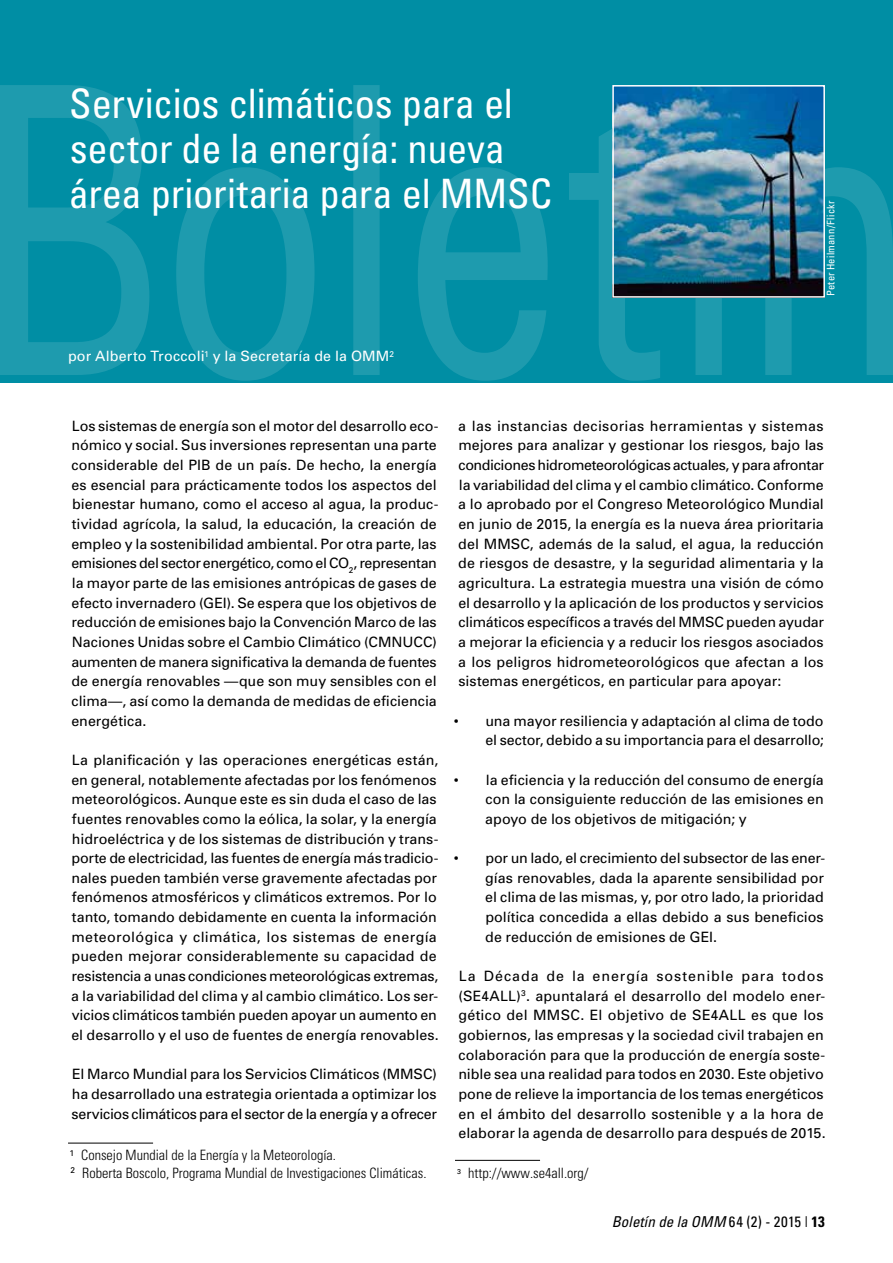
<style>
.page{position:relative;width:893px;height:1263px;background:#fff}
.page>*{position:absolute;margin:0;border:0;box-sizing:border-box;transform-origin:0 0}
.t1{font:condensed 40.5px/45px "Univers";letter-spacing:-.005em;color:#fff}
.t2{font:italic condensed 15px "Univers";letter-spacing:.01em;color:#000}
.t3{font:14.25px/19.6px "Univers";color:#000}
.t4{font:300 condensed 14.25px/17.2px "Univers";color:#000}
.t5{font:14.25px "Univers";letter-spacing:.01em;color:#fff}
.t6{font:condensed 10.5px "Univers";letter-spacing:.025em;color:#fff}
.s1{font-style:normal}
.s2{font-weight:700;font-style:normal}
</style>
<div class="page">
<div style="left:0;top:0;width:893px;height:383px;background:#008ea4"></div>
<svg style="left:0;top:85px;width:149px;height:290px"></svg>
<svg style="left:176px;top:167px;width:139px;height:214px"></svg>
<svg style="left:353px;top:85px;width:27px;height:290px;background:#1d9aad"></svg>
<svg style="left:418px;top:167px;width:130px;height:214px"></svg>
<svg style="left:569px;top:129px;width:91px;height:252px"></svg>
<div style="left:695px;top:298px;width:27px;height:77px;background:#1e9bae"></div>
<svg style="left:765px;top:167px;width:128px;height:208px"></svg>
<img style="left:615px;top:88px;width:207px;height:207px">
<div style="left:612px;top:85px;width:213px;height:213px;border:2px solid #fff"></div>
<hr style="left:68px;top:1143px;width:85px;height:1px;background:#000">
<hr style="left:455px;top:1160px;width:85px;height:1px;background:#000">
<h1 class="t1" style="left:69px;top:80px;width:485px">Servicios climáticos para el sector de la energía: nueva área prioritaria para el MMSC</h1>
<p class="t5" style="left:68px;top:347px;width:328px">por Alberto Troccoli<sup>1</sup> y la Secretaría de la OMM<sup>2</sup></p>
<p class="t6" style="left:824px;top:296px;width:97px;rotate:-90deg">Peter Heilmann/Flickr</p>
<p class="t3" style="left:71px;top:416px;width:369px">Los sistemas de energía son el motor del desarrollo eco&shy;nómico y social. Sus inversiones representan una parte considerable del PIB de un país. De hecho, la energía es esencial para prácticamente todos los aspectos del bienestar humano, como el acceso al agua, la produc&shy;tividad agrícola, la salud, la educación, la creación de empleo y la sostenibilidad ambiental. Por otra parte, las emisiones del sector energético, como el CO<sub>2</sub>, representan la mayor parte de las emisiones antrópicas de gases de efecto invernadero (GEI). Se espera que los objetivos de reducción de emisiones bajo la Convención Marco de las Naciones Unidas sobre el Cambio Climático (CMNUCC) aumenten de manera significativa la demanda de fuentes de energía renovables —que son muy sensibles con el clima—, así como la demanda de medidas de eficiencia energética. <sup>1</sup> <sup>2</sup></p>
<p class="t3" style="left:71px;top:750px;width:369px">La planificación y las operaciones energéticas están, en general, notablemente afectadas por los fenómenos meteorológicos. Aunque este es sin duda el caso de las fuentes renovables como la eólica, la solar, y la energía hidroeléctrica y de los sistemas de distribución y trans&shy;porte de electricidad, las fuentes de energía más tradicio&shy;nales pueden también verse gravemente afectadas por fenómenos atmosféricos y climáticos extremos. Por lo tanto, tomando debidamente en cuenta la información meteorológica y climática, los sistemas de energía pueden mejorar considerablemente su capacidad de resistencia a unas condiciones meteorológicas extremas, a la variabilidad del clima y al cambio climático. Los ser&shy;vicios climáticos también pueden apoyar un aumento en el desarrollo y el uso de fuentes de energía renovables.</p>
<p class="t3" style="left:71px;top:1064px;width:367px;text-align:justify">El Marco Mundial para los Servicios Climáticos (MMSC) ha desarrollado una estrategia orientada a optimizar los servicios climáticos para el sector de la energía y a ofrecer</p>
<p class="t4" style="left:70px;top:1146px;width:358px"><sup>1</sup> Consejo Mundial de la Energía y la Meteorología.<br><sup>2</sup> Roberta Boscolo, Programa Mundial de Investigaciones Climáticas.</p>
<p class="t3" style="left:458px;top:416px;width:367px;text-align:justify">a las instancias decisorias herramientas y sistemas mejores para analizar y gestionar los riesgos, bajo las condiciones hidrometeorológicas actuales, y para afrontar la variabilidad del clima y el cambio climático. Conforme a lo aprobado por el Congreso Meteorológico Mundial en junio de 2015, la energía es la nueva área prioritaria del MMSC, además de la salud, el agua, la reducción de riesgos de desastre, y la seguridad alimentaria y la agricultura. La estrategia muestra una visión de cómo el desarrollo y la aplicación de los productos y servicios climáticos específicos a través del MMSC pueden ayudar a mejorar la eficiencia y a reducir los riesgos asociados a los peligros hidrometeorológicos que afectan a los sistemas energéticos, en particular para apoyar:</p>
<p class="t3" style="left:454px;top:710px;width:371px;text-align:right">• una mayor resiliencia y adaptación al clima de todo el sector, debido a su importancia para el desarrollo;</p>
<p class="t3" style="left:485px;top:769px;width:340px;text-align:justify;text-indent:-31px">• la eficiencia y la reducción del consumo de energía con la consiguiente reducción de las emisiones en apoyo de los objetivos de mitigación; y</p>
<p class="t3" style="left:485px;top:848px;width:342px;text-indent:-31px">• por un lado, el crecimiento del subsector de las ener&shy;gías renovables, dada la aparente sensibilidad por el clima de las mismas, y, por otro lado, la prioridad política concedida a ellas debido a sus beneficios de reducción de emisiones de GEI.</p>
<p class="t3" style="left:458px;top:966px;width:369px">La Década de la energía sostenible para todos (SE4ALL)<sup>3</sup>. apuntalará el desarrollo del modelo ener&shy;gético del MMSC. El objetivo de SE4ALL es que los gobiernos, las empresas y la sociedad civil trabajen en colaboración para que la producción de energía soste&shy;nible sea una realidad para todos en 2030. Este objetivo pone de relieve la importancia de los temas energéticos en el ámbito del desarrollo sostenible y a la hora de elaborar la agenda de desarrollo para después de 2015.</p>
<p class="t4" style="left:457px;top:1164px;width:133px"><sup>3</sup> http://www.se4all.org/</p>
<p class="t2" style="left:612px;top:1212px;width:215px">Boletín de la OMM <span class="s1">64 (2) - 2015 |</span> <span class="s2">13</span></p>
</div>
